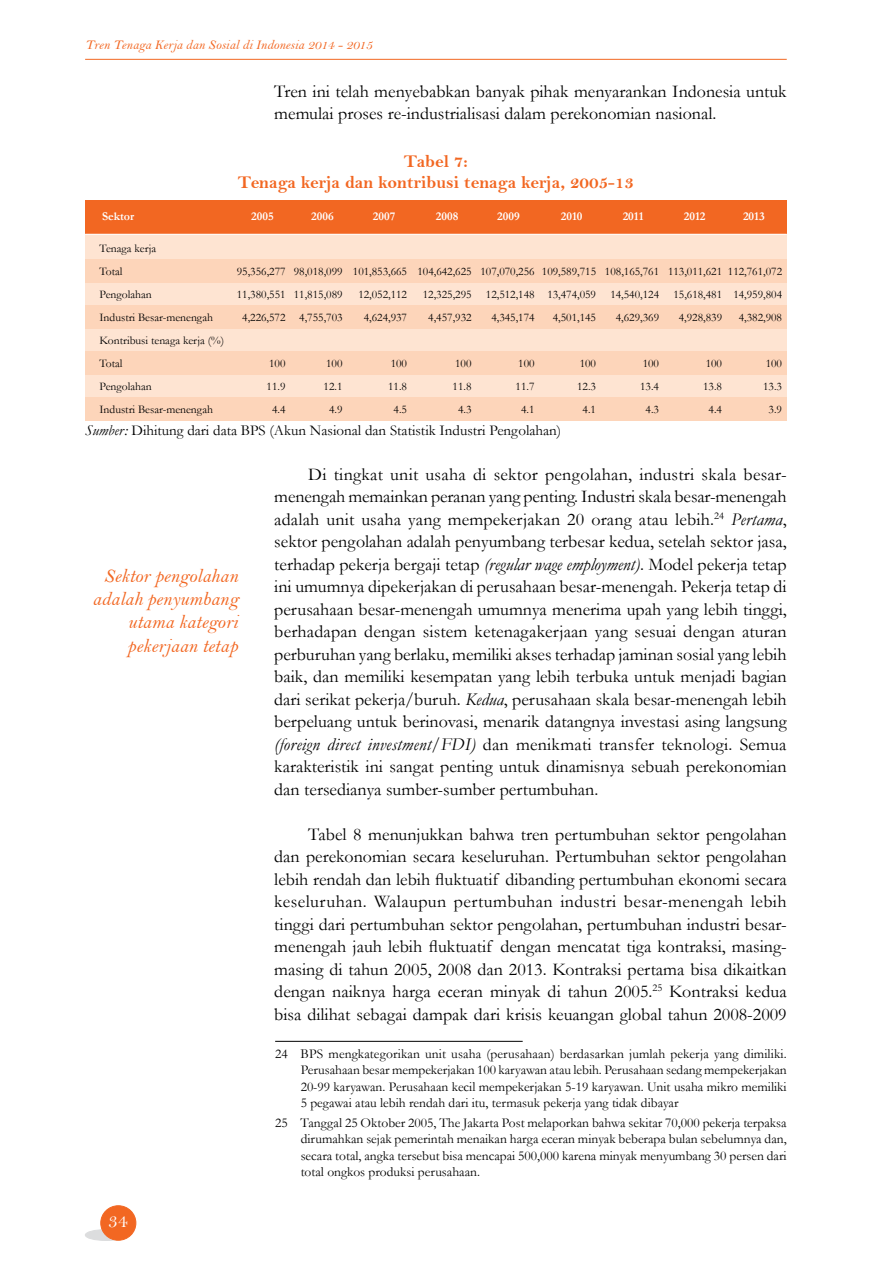
<style>
.page{position:relative;width:893px;height:1263px;background:#fff}
.page>*{position:absolute;margin:0;border:0;box-sizing:border-box;transform-origin:0 0}
.t1{font:19.5px/23.4px "Bell MT Italic";color:#f26722;text-align:right}
.t2{font:19.5px "Bell";color:#fff}
.t3{font:18px/22.5px "Garamond";color:#000;text-align:justify}
.t4{font:18px/21.6px "Bell MT Bold";color:#f26722;text-align:center}
.t5{font:15px "Garamond";color:#000}
.t6{font:13.5px/16.2px "Garamond";color:#000;text-align:justify}
.t7{font:13.5px "Bell MT Italic";color:#f26722}
.t8{font:700 12px "Garamond";color:#fff}
.t9{font:11.7px/23.1px "Garamond";color:#000}
.s1{font-style:italic}
</style>
<div class="page">
<hr style="left:85px;top:59px;width:702px;height:1px;background:#f26722">
<div style="left:85px;top:1229px;width:42px;height:11px;background:#dcddde;border-radius:50%"></div>
<div style="left:85px;top:1229px;width:42px;height:12px;border:1px solid #dcddde;border-radius:50%"></div>
<div style="left:101px;top:1206px;width:35px;height:34px;background:#f26722;border-radius:50%"></div>
<div style="left:101px;top:1205px;width:35px;height:35px;border:1px solid #f26722;border-radius:50%"></div>
<hr style="left:275px;top:1041px;width:248px;height:1px;background:#000">
<div style="left:85px;top:227px;width:702px;height:194px;background:#fee4d2"></div>
<div style="left:85px;top:259px;width:702px;height:24px;background:#fdd5ba"></div>
<div style="left:85px;top:306px;width:702px;height:23px;background:#fdd5ba"></div>
<div style="left:85px;top:352px;width:702px;height:23px;background:#fdd5ba"></div>
<div style="left:85px;top:398px;width:702px;height:23px;background:#fdd5ba"></div>
<div style="left:85px;top:200px;width:702px;height:34px;background:#f26722"></div>
<hr style="left:85px;top:234px;width:702px;height:1px;background:#fff">
<p class="t7" style="left:85px;top:37px;width:289px">Tren Tenaga Kerja dan Sosial di Indonesia 2014 - 2015</p>
<p class="t3" style="left:274px;top:79px;width:514px">Tren ini telah menyebabkan banyak pihak menyarankan Indonesia untuk memulai proses re-industrialisasi dalam perekonomian nasional.</p>
<p class="t4" style="left:238px;top:150px;width:398px">Tabel 7:<br>Tenaga kerja dan kontribusi tenaga kerja, 2005-13</p>
<p class="t8" style="left:102px;top:208px;width:34px">Sektor</p>
<p class="t8" style="left:251px;top:208px;width:24px">2005</p>
<p class="t8" style="left:311px;top:208px;width:24px">2006</p>
<p class="t8" style="left:373px;top:208px;width:24px">2007</p>
<p class="t8" style="left:436px;top:208px;width:24px">2008</p>
<p class="t8" style="left:497px;top:208px;width:24px">2009</p>
<p class="t8" style="left:561px;top:208px;width:23px">2010</p>
<p class="t8" style="left:623px;top:208px;width:22px">2011</p>
<p class="t8" style="left:684px;top:208px;width:23px">2012</p>
<p class="t8" style="left:743px;top:208px;width:23px">2013</p>
<p class="t9" style="left:100px;top:236px;width:58px">Tenaga kerja<br>Total</p>
<p class="t9" style="left:237px;top:259px;width:547px">95,356,277 98,018,099 101,853,665 104,642,625 107,070,256 109,589,715 108,165,761 113,011,621 112,761,072</p>
<p class="t9" style="left:100px;top:282px;width:54px">Pengolahan</p>
<p class="t9" style="left:237px;top:282px;width:107px">11,380,551 11,815,089</p>
<p class="t9" style="left:358px;top:282px;width:50px">12,052,112</p>
<p class="t9" style="left:423px;top:282px;width:361px">12,325,295 12,512,148 13,474,059 14,540,124 15,618,481 14,959,804</p>
<p class="t9" style="left:100px;top:305px;width:115px">Industri Besar-menengah</p>
<p class="t9" style="left:242px;top:305px;width:102px">4,226,572 4,755,703</p>
<p class="t9" style="left:364px;top:305px;width:45px">4,624,937</p>
<p class="t9" style="left:428px;top:305px;width:45px">4,457,932</p>
<p class="t9" style="left:491px;top:305px;width:45px">4,345,174</p>
<p class="t9" style="left:553px;top:305px;width:45px">4,501,145</p>
<p class="t9" style="left:616px;top:305px;width:45px">4,629,369</p>
<p class="t9" style="left:679px;top:305px;width:45px">4,928,839</p>
<p class="t9" style="left:739px;top:305px;width:45px">4,382,908</p>
<p class="t9" style="left:100px;top:328px;width:126px">Kontribusi tenaga kerja (%)<br>Total</p>
<p class="t9" style="left:269px;top:351px;width:18px">100</p>
<p class="t9" style="left:326px;top:351px;width:18px">100</p>
<p class="t9" style="left:391px;top:351px;width:18px">100</p>
<p class="t9" style="left:455px;top:351px;width:18px">100</p>
<p class="t9" style="left:518px;top:351px;width:18px">100</p>
<p class="t9" style="left:580px;top:351px;width:18px">100</p>
<p class="t9" style="left:643px;top:351px;width:18px">100</p>
<p class="t9" style="left:706px;top:351px;width:18px">100</p>
<p class="t9" style="left:766px;top:351px;width:18px">100</p>
<p class="t9" style="left:100px;top:374px;width:54px">Pengolahan</p>
<p class="t9" style="left:267px;top:374px;width:20px">11.9</p>
<p class="t9" style="left:324px;top:374px;width:20px">12.1</p>
<p class="t9" style="left:388px;top:374px;width:20px">11.8</p>
<p class="t9" style="left:453px;top:374px;width:20px">11.8</p>
<p class="t9" style="left:516px;top:374px;width:20px">11.7</p>
<p class="t9" style="left:577px;top:374px;width:20px">12.3</p>
<p class="t9" style="left:640px;top:374px;width:20px">13.4</p>
<p class="t9" style="left:703px;top:374px;width:20px">13.8</p>
<p class="t9" style="left:763px;top:374px;width:20px">13.3</p>
<p class="t9" style="left:99px;top:397px;width:115px">Industri Besar-menengah</p>
<p class="t9" style="left:272px;top:397px;width:15px">4.4</p>
<p class="t9" style="left:329px;top:397px;width:15px">4.9</p>
<p class="t9" style="left:394px;top:397px;width:15px">4.5</p>
<p class="t9" style="left:458px;top:397px;width:15px">4.3</p>
<p class="t9" style="left:521px;top:397px;width:15px">4.1</p>
<p class="t9" style="left:583px;top:397px;width:15px">4.1</p>
<p class="t9" style="left:646px;top:397px;width:15px">4.3</p>
<p class="t9" style="left:709px;top:397px;width:15px">4.4</p>
<p class="t9" style="left:769px;top:397px;width:15px">3.9</p>
<p class="t5" style="left:85px;top:420px;width:478px"><span class="s1">Sumber:</span> Dihitung dari data BPS (Akun Nasional dan Statistik Industri Pengolahan)</p>
<p class="t1" style="left:92px;top:564px;width:147px">Sektor pengolahan adalah penyumbang utama kategori pekerjaan tetap</p>
<p class="t2" style="left:108px;top:1209px;width:21px">34</p>
<p class="t3" style="left:274px;top:462px;width:514px;text-indent:34px">Di tingkat unit usaha di sektor pengolahan, industri skala besar&shy;menengah memainkan peranan yang penting. Industri skala besar-menengah adalah unit usaha yang mempekerjakan 20 orang atau lebih.<sup>24</sup> <span class="s1">Pertama</span>, sektor pengolahan adalah penyumbang terbesar kedua, setelah sektor jasa, terhadap pekerja bergaji tetap <span class="s1">(regular wage employment)</span>. Model pekerja tetap ini umumnya dipekerjakan di perusahaan besar-menengah. Pekerja tetap di perusahaan besar-menengah umumnya menerima upah yang lebih tinggi, berhadapan dengan sistem ketenagakerjaan yang sesuai dengan aturan perburuhan yang berlaku, memiliki akses terhadap jaminan sosial yang lebih baik, dan memiliki kesempatan yang lebih terbuka untuk menjadi bagian dari serikat pekerja/buruh. <span class="s1">Kedua</span>, perusahaan skala besar-menengah lebih berpeluang untuk berinovasi, menarik datangnya investasi asing langsung <span class="s1">(foreign direct investment/FDI)</span> dan menikmati transfer teknologi. Semua karakteristik ini sangat penting untuk dinamisnya sebuah perekonomian dan tersedianya sumber-sumber pertumbuhan.</p>
<p class="t3" style="left:274px;top:822px;width:514px;text-indent:34px">Tabel 8 menunjukkan bahwa tren pertumbuhan sektor pengolahan dan perekonomian secara keseluruhan. Pertumbuhan sektor pengolahan lebih rendah dan lebih fluktuatif dibanding pertumbuhan ekonomi secara keseluruhan. Walaupun pertumbuhan industri besar-menengah lebih tinggi dari pertumbuhan sektor pengolahan, pertumbuhan industri besar&shy;menengah jauh lebih fluktuatif dengan mencatat tiga kontraksi, masing&shy;masing di tahun 2005, 2008 dan 2013. Kontraksi pertama bisa dikaitkan dengan naiknya harga eceran minyak di tahun 2005.<sup>25</sup> Kontraksi kedua bisa dilihat sebagai dampak dari krisis keuangan global tahun 2008-2009</p>
<p class="t6" style="left:301px;top:1045px;width:487px;text-indent:-26px">24 BPS mengkategorikan unit usaha (perusahaan) berdasarkan jumlah pekerja yang dimiliki.<br>Perusahaan besar mempekerjakan 100 karyawan atau lebih. Perusahaan sedang mempekerjakan 20-99 karyawan. Perusahaan kecil mempekerjakan 5-19 karyawan. Unit usaha mikro memiliki 5 pegawai atau lebih rendah dari itu, termasuk pekerja yang tidak dibayar</p>
<p class="t6" style="left:301px;top:1114px;width:487px;text-indent:-26px">25 Tanggal 25 Oktober 2005, The Jakarta Post melaporkan bahwa sekitar 70,000 pekerja terpaksa dirumahkan sejak pemerintah menaikan harga eceran minyak beberapa bulan sebelumnya dan, secara total, angka tersebut bisa mencapai 500,000 karena minyak menyumbang 30 persen dari total ongkos produksi perusahaan.</p>
</div>
